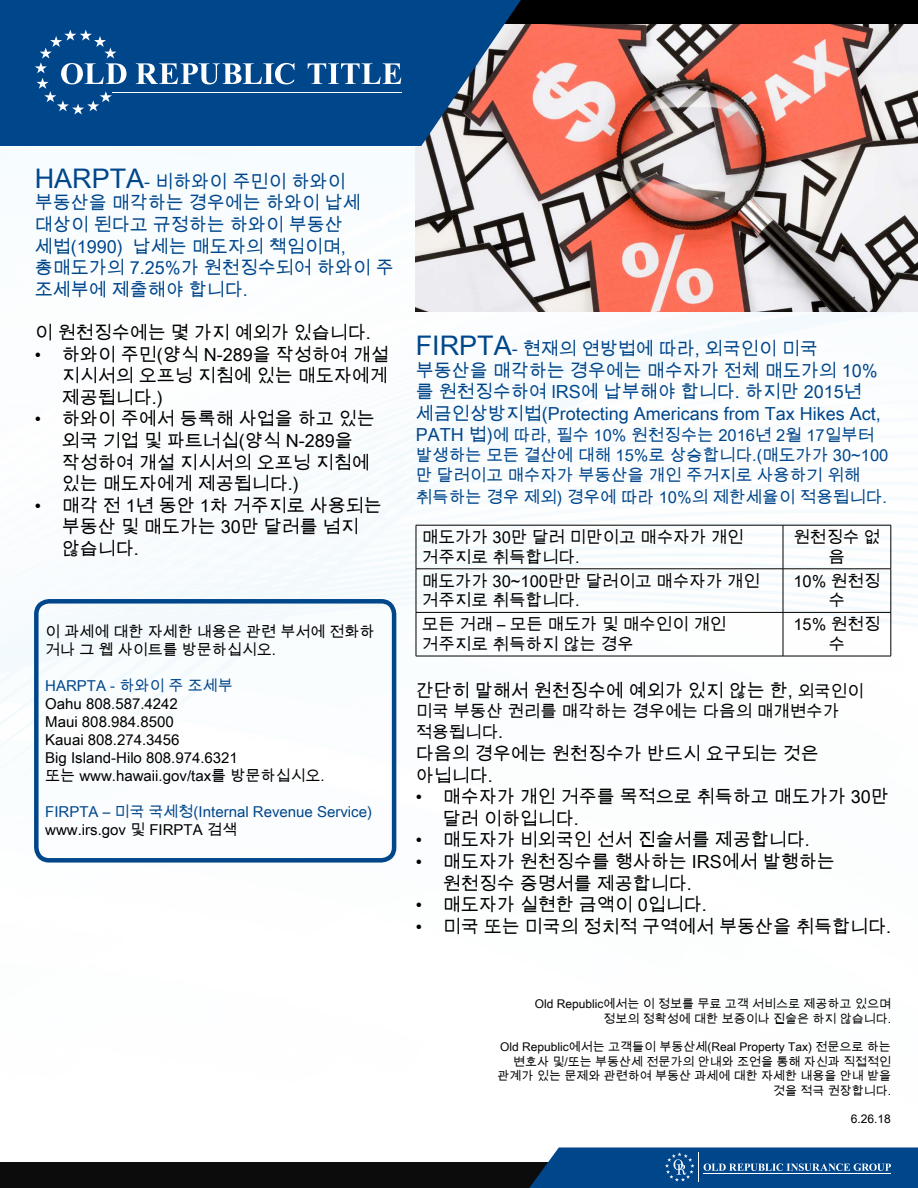
<style>
.page{position:relative;width:918px;height:1188px;background:#fff}
.page>*{position:absolute;margin:0;border:0;box-sizing:border-box;transform-origin:0 0}
.t1{font:18px/21.6px "Arial Unicode MS";color:#000}
.t2{font:18px/21.6px "Arial Unicode MS";color:#00468b}
.t3{font:16.5px/19.8px "Arial Unicode MS";color:#000}
.t4{font:16.5px/19.8px "Arial Unicode MS";color:#00468b}
.t5{font:15px/18px "Arial Unicode MS";color:#000}
.t6{font:15px "Arial Unicode MS";color:#00468b}
.t7{font:12px/14.4px "Arial Unicode MS";color:#000;text-align:right}
.s1{font-size:27px}
.s2{font-size:18px}
.s3{font-size:16.5px}
</style>
<div class="page">
<img style="left:0;top:146px;width:918px;height:1042px">
<img style="left:416px;top:24px;width:502px;height:287px">
<div style="left:34px;top:599px;width:362px;height:264px;border:4px solid #00468b;border-radius:13px"></div>
<div style="left:442px;top:0;width:476px;height:24px;background:#000"></div>
<hr style="left:416px;top:525px;width:367px;height:1px;background:#000">
<hr style="left:416px;top:525px;width:1px;height:44px;background:#000">
<hr style="left:783px;top:525px;width:108px;height:1px;background:#000">
<hr style="left:783px;top:525px;width:1px;height:44px;background:#000">
<hr style="left:891px;top:525px;width:1px;height:44px;background:#000">
<hr style="left:416px;top:569px;width:367px;height:1px;background:#000">
<hr style="left:416px;top:569px;width:1px;height:43px;background:#000">
<hr style="left:783px;top:569px;width:108px;height:1px;background:#000">
<hr style="left:783px;top:569px;width:1px;height:43px;background:#000">
<hr style="left:891px;top:569px;width:1px;height:43px;background:#000">
<hr style="left:416px;top:612px;width:367px;height:1px;background:#000">
<hr style="left:416px;top:613px;width:1px;height:43px;background:#000">
<hr style="left:783px;top:612px;width:108px;height:1px;background:#000">
<hr style="left:783px;top:613px;width:1px;height:43px;background:#000">
<hr style="left:891px;top:613px;width:1px;height:43px;background:#000">
<hr style="left:416px;top:656px;width:367px;height:1px;background:#000">
<hr style="left:783px;top:656px;width:108px;height:1px;background:#000">
<div style="left:506px;top:1144px;width:412px;height:44px;background:#000;opacity:.25"></div>
<svg style="left:529px;top:1148px;width:389px;height:40px;background:#135291"></svg>
<svg style="left:0;top:0;width:521px;height:146px;background:#144c88"></svg>
<svg style="left:136px;top:63px;width:159px;height:21px"></svg>
<svg style="left:308px;top:63px;width:93px;height:21px"></svg>
<svg style="left:35px;top:30px;width:91px;height:85px;background:#24609b"></svg>
<hr style="left:112px;top:92px;width:289px;height:1px;background:#fff">
<p class="t2" style="left:35px;top:170px;width:361px"><span class="s1">HARPTA</span>- 비하와이 주민이 하와이 부동산을 매각하는 경우에는 하와이 납세 대상이 된다고 규정하는 하와이 부동산 세법(1990) 납세는 매도자의 책임이며, 총매도가의 7.25%가 원천징수되어 하와이 주 조세부에 제출해야 합니다.</p>
<p class="t1" style="left:35px;top:321px;width:338px">이 원천징수에는 몇 가지 예외가 있습니다.</p>
<p class="t1" style="left:62px;top:343px;width:329px;text-align:justify;text-indent:-27px">• 하와이 주민(양식 N-289을 작성하여 개설 지시서의 오프닝 지침에 있는 매도자에게 제공됩니다.)</p>
<p class="t1" style="left:62px;top:408px;width:315px;text-indent:-27px">• 하와이 주에서 등록해 사업을 하고 있는 외국 기업 및 파트너십(양식 N-289을 작성하여 개설 지시서의 오프닝 지침에 있는 매도자에게 제공됩니다.)</p>
<p class="t1" style="left:62px;top:494px;width:322px;text-indent:-27px">• 매각 전 1년 동안 1차 거주지로 사용되는 부동산 및 매도가는 30만 달러를 넘지 않습니다.</p>
<p class="t5" style="left:45px;top:623px;width:331px">이 과세에 대한 자세한 내용은 관련 부서에 전화하 거나 그 웹 사이트를 방문하십시오.</p>
<p class="t6" style="left:45px;top:675px;width:189px">HARPTA - 하와이 주 조세부</p>
<p class="t5" style="left:45px;top:695px;width:281px">Oahu 808.587.4242<br>Maui 808.984.8500<br>Kauai 808.274.3456<br>Big Island-Hilo 808.974.6321<br>또는 www.hawaii.gov/tax를 방문하십시오.</p>
<p class="t6" style="left:45px;top:801px;width:328px">FIRPTA – 미국 국세청(Internal Revenue Service)</p>
<p class="t5" style="left:45px;top:821px;width:193px">www.irs.gov 및 FIRPTA 검색</p>
<p class="t2" style="left:416px;top:337px;width:467px"><span class="s1">FIRPTA</span>- 현재의 연방법에 따라, 외국인이 미국 부동산을 매각하는 경우에는 매수자가 전체 매도가의 10% 를 원천징수하여 lRS에 납부해야 합니다. 하지만 2015년 세금인상방지법(Protecting Americans from Tax Hikes Act,</p>
<p class="t4" style="left:416px;top:425px;width:474px"><span class="s2">PATH 법)</span>에 따라, 필수 10% 원천징수는 2016년 2월 17일부터 발생하는 모든 결산에 대해 15%로 상승합니다.(매도가가 30~100 만 달러이고 매수자가 부동산을 개인 주거지로 사용하기 위해</p>
<p class="t4" style="left:416px;top:486px;width:473px">취득하는 경우 제외) 경우에 따라 10%의 제한세율이 적용됩니다.</p>
<p class="t3" style="left:422px;top:527px;width:323px">매도가가 30만 달러 미만이고 매수자가 개인 거주지로 취득합니다.</p>
<p class="t3" style="left:793px;top:527px;width:89px;text-align:center">원천징수 없 음</p>
<p class="t3" style="left:422px;top:571px;width:339px">매도가가 30~100만만 달러이고 매수자가 개인 거주지로 취득합니다.</p>
<p class="t3" style="left:793px;top:571px;width:89px;text-align:center">10% 원천징 수</p>
<p class="t3" style="left:422px;top:614px;width:306px">모든 거래 – 모든 매도가 및 매수인이 개인 거주지로 취득하지 않는 경우</p>
<p class="t3" style="left:793px;top:614px;width:89px;text-align:center">15% 원천징 수</p>
<p class="t1" style="left:416px;top:679px;width:450px">간단히 말해서 원천징수에 예외가 있지 않는 한, <span class="s3">외국인이</span></p>
<p class="t3" style="left:416px;top:700px;width:425px;line-height:21.6px">미국 부동산 권리를 매각하는 경우에는 다음의 매개변수가 적용됩니다<span class="s2">.</span></p>
<p class="t1" style="left:416px;top:742px;width:405px">다음의 경우에는 원천징수가 반드시 요구되는 것은 아닙니다.</p>
<p class="t1" style="left:443px;top:786px;width:448px;text-indent:-27px">• 매수자가 개인 거주를 목적으로 취득하고 매도가가 30만 달러 이하입니다.</p>
<p class="t1" style="left:416px;top:829px;width:396px">• 매도자가 비외국인 선서 진술서를 제공합니다.</p>
<p class="t1" style="left:443px;top:850px;width:394px;text-indent:-27px">• 매도자가 원천징수를 행사하는 IRS에서 발행하는 원천징수 증명서를 제공합니다.</p>
<p class="t1" style="left:416px;top:894px;width:293px">• 매도자가 실현한 금액이 0입니다.</p>
<p class="t1" style="left:416px;top:915px;width:477px">• 미국 또는 미국의 정치적 구역에서 부동산을 취득합니다.</p>
<p class="t7" style="left:535px;top:997px;width:358px">Old Republic에서는 이 정보를 무료 고객 서비스로 제공하고 있으며 정보의 정확성에 대한 보증이나 진술은 하지 않습니다.</p>
<p class="t7" style="left:498px;top:1040px;width:395px">Old Republic에서는 고객들이 부동산세(Real Property Tax) 전문으로 하는 변호사 및/또는 부동산세 전문가의 안내와 조언을 통해 자신과 직접적인 관계가 있는 문제와 관련하여 부동산 과세에 대한 자세한 내용을 안내 받을 것을 적극 권장합니다.</p>
<p class="t7" style="left:851px;top:1112px;width:42px">6.26.18</p>
</div>
